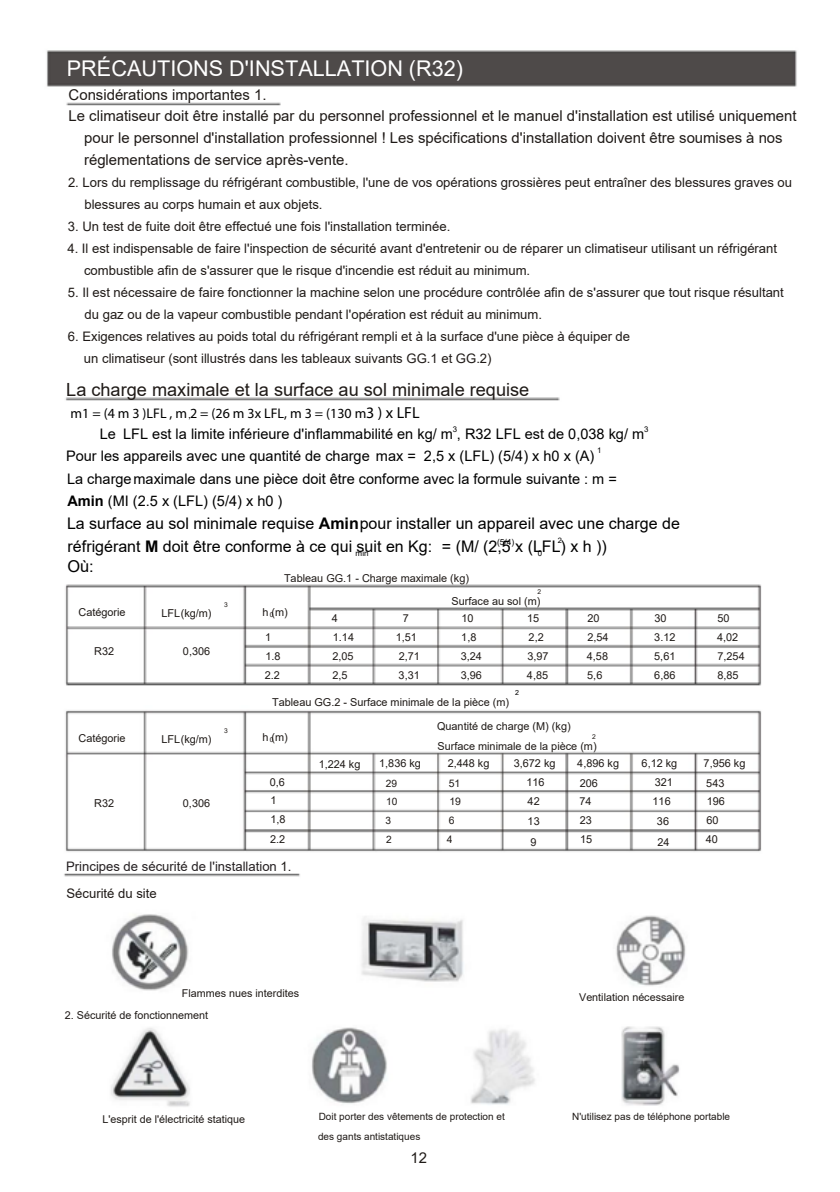
<style>
.page{position:relative;width:840px;height:1192px;background:#fff}
.page>*{position:absolute;margin:0;border:0;box-sizing:border-box;transform-origin:0 0}
.t1{font:21.6px "Arial";color:#fff}
.t2{font:18.2px "Arial";color:#1f1a17}
.t3{font:16.4px "Arial";color:#000}
.t4{font:16px/22.4px "Arial";color:#000}
.t5{font:15px "Arial";color:#1f1a17}
.t6{font:14.6px/22.8px "Arial";color:#000}
.t7{font:14px "Myriad Pro";color:#000}
.t8{font:13.2px/22px "Arial";color:#1f1a17}
.t9{font:13.2px/27px "Arial";color:#241f21}
.t10{font:10.8px/18.2px "Arial";color:#1f1a17}
.t11{font:10.4px/19px "Arial";color:#1f1a17}
.t12{font:10.4px "Arial";color:#000}
.t13{font:10.2px/19px "Arial";color:#1f1a17}
.t14{font:10px/19.8px "Arial";color:#1f1a17}
.t15{font:8.4px "Arial";color:#000}
.t16{font:8px "Arial";color:#000}
.t17{font:7.8px "Arial";color:#000}
.t18{font:7.6px "Arial";color:#000}
.t19{font:7px "Arial";color:#000}
.t20{font:6.6px "Arial";color:#1f1a17}
.s1{font-size:16px}
.s2{font-weight:700}
.s3{color:#1f1a17}
</style>
<div class="page">
<img style="left:46px;top:50px;width:751px;height:1057px">
<h1 class="t1" style="left:67px;top:54px;width:398px">PRÉCAUTIONS D'INSTALLATION (R32)</h1>
<p class="t5" style="left:69px;top:85px;width:199px">Considérations importantes 1.</p>
<p class="t5" style="left:69px;top:105px;width:730px">Le climatiseur doit être installé par du personnel professionnel et le manuel d'installation est utilisé uniquement</p>
<p class="t5" style="left:84px;top:127px;width:700px">pour le personnel d'installation professionnel ! Les spécifications d'installation doivent être soumises à nos</p>
<p class="t5" style="left:84px;top:149px;width:266px">réglementations de service après-vente.</p>
<p class="t8" style="left:68px;top:171px;width:726px">2. Lors du remplissage du réfrigérant combustible, l'une de vos opérations grossières peut entraîner des blessures graves ou</p>
<p class="t8" style="left:84px;top:193px;width:240px">blessures au corps humain et aux objets.</p>
<p class="t8" style="left:68px;top:215px;width:384px">3. Un test de fuite doit être effectué une fois l'installation terminée.</p>
<p class="t8" style="left:84px;top:237px;width:695px;text-indent:-17px">4. Il est indispensable de faire l'inspection de sécurité avant d'entretenir ou de réparer un climatiseur utilisant un réfrigérant combustible afin de s'assurer que le risque d'incendie est réduit au minimum.</p>
<p class="t8" style="left:85px;top:281px;width:701px;text-indent:-17px">5. Il est nécessaire de faire fonctionner la machine selon une procédure contrôlée afin de s'assurer que tout risque résultant du gaz ou de la vapeur combustible pendant l'opération est réduit au minimum.</p>
<p class="t8" style="left:68px;top:325px;width:564px">6. Exigences relatives au poids total du réfrigérant rempli et à la surface d'une pièce à équiper de</p>
<p class="t8" style="left:84px;top:347px;width:409px">un climatiseur (sont illustrés dans les tableaux suivants GG.1 et GG.2)</p>
<h2 class="t2" style="left:66px;top:377px;width:465px">La charge maximale et la surface au sol minimale requise</h2>
<p class="t7" style="left:71px;top:405px;width:350px">m1 = (4 m 3 )LFL , m 2 = (26 m 3x LFL, m 3 = (130 m<span class="s1">3 ) x LFL</span></p>
<p class="t12" style="left:188px;top:407px;width:4px">,</p>
<p class="t17" style="left:453px;top:424px;width:6px">3</p>
<p class="t6" style="left:100px;top:422px;width:546px">Le LFL est la limite inférieure d'inflammabilité en kg/ m , R32 LFL est de 0,038 kg/ m</p>
<p class="t17" style="left:644px;top:424px;width:6px">3</p>
<p class="t6" style="left:66px;top:444px;width:552px">Pour les appareils avec une quantité de charge max = 2,5 x (LFL) (5/4) x h0 x (A)<br>La charge maximale dans une pièce doit être conforme avec la formule suivante : m =<br><span class="s2">Amin</span> (MI (2.5 x (LFL) (5/4) x h0 )</p>
<p class="t4" style="left:67px;top:513px;width:614px">La surface au sol minimale requise <span class="s2">Amin</span> pour installer un appareil avec une charge de réfrigérant <span class="s2">M</span> doit être conforme à ce qui suit en Kg: = (M/ (2,5 x (LFL) x h ))</p>
<p class="t17" style="left:597px;top:445px;width:6px">1</p>
<p class="t15" style="left:497px;top:536px;width:19px">(5/4)</p>
<p class="t18" style="left:558px;top:535px;width:6px">2</p>
<p class="t16" style="left:356px;top:547px;width:14px">min</p>
<p class="t17" style="left:538px;top:548px;width:6px">0</p>
<p class="t3" style="left:67px;top:555px;width:28px">Où:</p>
<p class="t10" style="left:284px;top:569px;width:187px">Tableau GG.1 - Charge maximale (kg)</p>
<p class="t20" style="left:538px;top:587px;width:5px">2</p>
<p class="t10" style="left:79px;top:603px;width:49px">Catégorie</p>
<p class="t10" style="left:461px;top:592px;width:81px;line-height:17.4px;text-indent:-10px">Surface au sol (m)<br>10</p>
<p class="t20" style="left:224px;top:600px;width:5px">3</p>
<p class="t10" style="left:262px;top:603px;width:27px">h (m)</p>
<p class="t10" style="left:161px;top:604px;width:52px">LFL (kg/m)</p>
<p class="t10" style="left:717px;top:609px;width:23px;line-height:19px">50<br>4,02</p>
<p class="t20" style="left:270px;top:610px;width:5px">0</p>
<p class="t10" style="left:332px;top:608px;width:24px;line-height:19px">4<br>1.14</p>
<p class="t10" style="left:396px;top:609px;width:23px;text-align:center">7<br>1,51</p>
<p class="t10" style="left:654px;top:609px;width:23px;line-height:19px">30<br>3.12</p>
<p class="t10" style="left:587px;top:609px;width:14px">20</p>
<p class="t10" style="left:527px;top:609px;width:14px">15</p>
<p class="t10" style="left:265px;top:628px;width:8px">1</p>
<p class="t10" style="left:587px;top:628px;width:23px">2,54</p>
<p class="t10" style="left:461px;top:628px;width:17px">1,8</p>
<p class="t10" style="left:529px;top:628px;width:17px">2,2</p>
<p class="t10" style="left:94px;top:642px;width:21px">R32</p>
<p class="t10" style="left:183px;top:643px;width:29px">0,306</p>
<p class="t10" style="left:265px;top:647px;width:17px">1.8<br>2.2</p>
<p class="t10" style="left:332px;top:647px;width:23px">2,05<br>2,5</p>
<p class="t10" style="left:399px;top:647px;width:23px">2,71<br>3,31</p>
<p class="t10" style="left:461px;top:647px;width:23px">3,24<br>3,96</p>
<p class="t10" style="left:527px;top:647px;width:23px">3,97<br>4,85</p>
<p class="t10" style="left:587px;top:647px;width:23px">4,58<br>5,6</p>
<p class="t10" style="left:654px;top:647px;width:23px">5,61<br>6,86</p>
<p class="t10" style="left:717px;top:647px;width:29px">7,254<br>8,85</p>
<p class="t19" style="left:515px;top:688px;width:5px">2</p>
<p class="t10" style="left:272px;top:693px;width:239px">Tableau GG.2 - Surface minimale de la pièce (m)</p>
<p class="t10" style="left:79px;top:729px;width:49px">Catégorie</p>
<p class="t10" style="left:161px;top:730px;width:52px">LFL (kg/m)</p>
<p class="t20" style="left:224px;top:726px;width:5px">3</p>
<p class="t10" style="left:262px;top:728px;width:27px">h (m)</p>
<p class="t20" style="left:270px;top:735px;width:5px">0</p>
<p class="t10" style="left:437px;top:717px;width:135px">Quantité de charge (M) (kg)</p>
<p class="t20" style="left:592px;top:732px;width:5px">2</p>
<p class="t10" style="left:438px;top:737px;width:161px">Surface minimale de la pièce (m)</p>
<p class="t10" style="left:94px;top:794px;width:21px">R32</p>
<p class="t10" style="left:183px;top:795px;width:29px">0,306</p>
<p class="t10" style="left:270px;top:773px;width:17px">0,6<br>1</p>
<p class="t10" style="left:271px;top:811px;width:17px">1,8</p>
<p class="t10" style="left:270px;top:830px;width:17px">2.2</p>
<p class="t10" style="left:319px;top:755px;width:43px">1,224 kg</p>
<p class="t10" style="left:379px;top:754px;width:43px">1,836 kg</p>
<p class="t10" style="left:448px;top:754px;width:43px">2,448 kg</p>
<p class="t10" style="left:514px;top:754px;width:43px">3,672 kg</p>
<p class="t10" style="left:577px;top:754px;width:43px">4,896 kg</p>
<p class="t10" style="left:642px;top:754px;width:37px">6,12 kg</p>
<p class="t10" style="left:704px;top:754px;width:43px">7,956 kg</p>
<p class="t10" style="left:526px;top:773px;width:20px">116</p>
<p class="t10" style="left:655px;top:773px;width:20px">321</p>
<p class="t10" style="left:528px;top:792px;width:14px">42</p>
<p class="t10" style="left:653px;top:792px;width:20px">116</p>
<p class="t10" style="left:528px;top:812px;width:14px">13</p>
<p class="t10" style="left:657px;top:812px;width:14px">36</p>
<p class="t10" style="left:531px;top:833px;width:8px">9</p>
<p class="t10" style="left:657px;top:833px;width:14px">24</p>
<p class="t10" style="left:706px;top:773px;width:21px;line-height:18.8px">543<br>196<br>60<br>40</p>
<p class="t13" style="left:386px;top:773px;width:13px">29<br>10<br>3<br>2</p>
<p class="t10" style="left:580px;top:773px;width:20px;line-height:18.8px">206<br>74<br>23<br>15</p>
<p class="t11" style="left:447px;top:773px;width:16px">51<br>19<br>6<br>4</p>
<p class="t9" style="left:66px;top:853px;width:227px">Principes de sécurité de l'installation <span class="s3">1.<br>Sécurité du site</span></p>
<p class="t10" style="left:182px;top:984px;width:119px">Flammes nues interdites</p>
<p class="t10" style="left:65px;top:1006px;width:145px">2. Sécurité de fonctionnement</p>
<p class="t10" style="left:579px;top:988px;width:107px">Ventilation nécessaire</p>
<p class="t10" style="left:102px;top:1110px;width:144px">L'esprit de l'électricité statique</p>
<p class="t14" style="left:318px;top:1107px;width:188px">Doit porter des vêtements de protection et des gants antistatiques</p>
<p class="t14" style="left:572px;top:1107px;width:160px">N'utilisez pas de téléphone portable</p>
<p class="t5" style="left:410px;top:1148px;width:18px">12</p>
</div>
